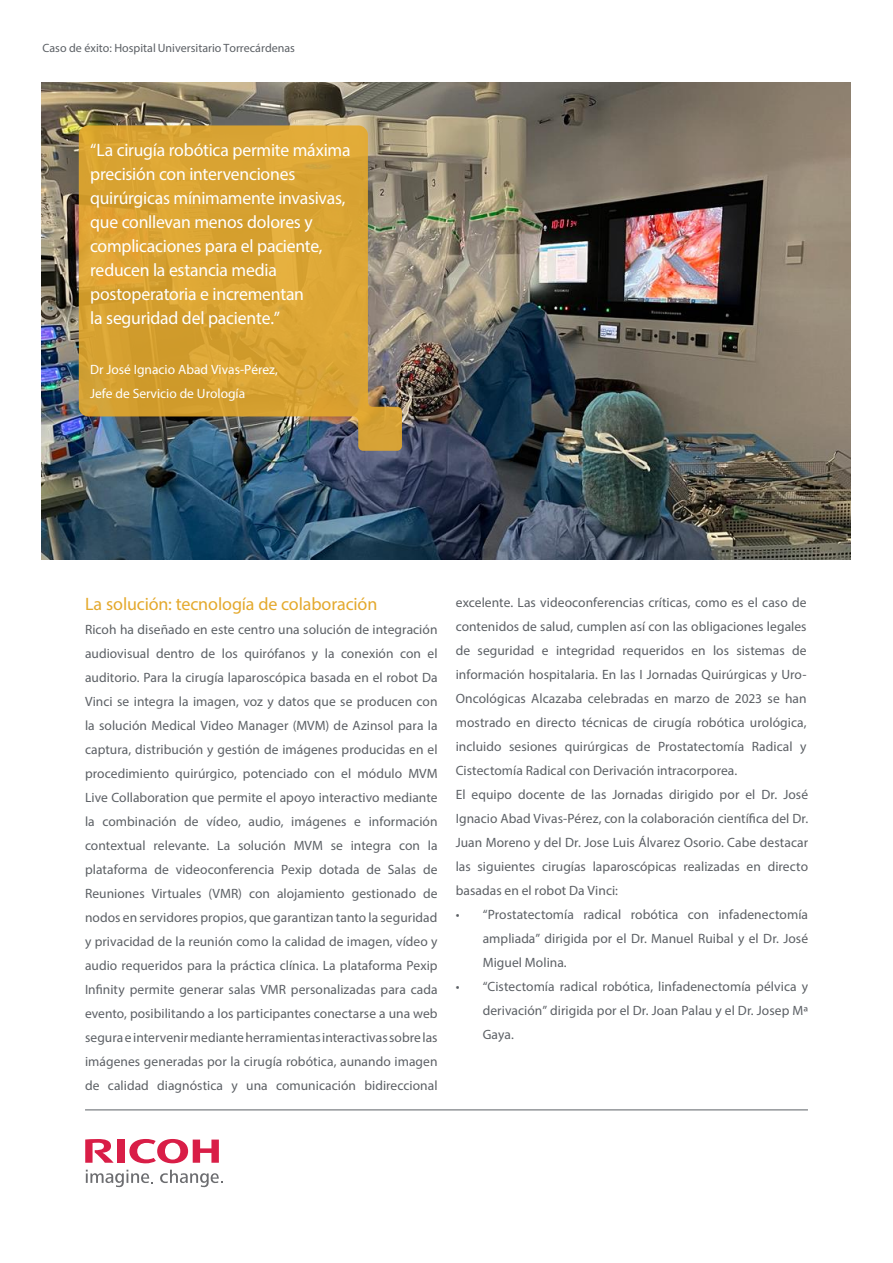
<style>
.page{position:relative;width:893px;height:1263px;background:#fff}
.page>*{position:absolute;margin:0;border:0;box-sizing:border-box;transform-origin:0 0}
.t1{font:18px/24px "Myriad Pro";letter-spacing:-.01em;color:#fff}
.t2{font:18px "Myriad Pro";letter-spacing:-.005em;color:#e4a92d}
.t3{font:13.5px/24px "Myriad Pro";letter-spacing:.005em;color:#5c6065;text-align:justify}
.t4{font:13.5px/24px "Myriad Pro";color:#fff}
.t5{font:12px "Myriad Pro";color:#5c6065}
</style>
<div class="page">
<img style="left:41px;top:82px;width:809px;height:478px">
<svg style="left:79px;top:125px;width:323px;height:326px;background:#c69b3f"></svg>
<svg style="left:129px;top:1139px;width:90px;height:24px"></svg>
<div style="left:117px;top:1139px;width:8px;height:24px;background:#d91e47"></div>
<svg style="left:85px;top:1139px;width:29px;height:24px"></svg>
<svg style="left:86px;top:1170px;width:67px;height:18px"></svg>
<svg style="left:160px;top:1170px;width:63px;height:18px"></svg>
<hr style="left:85px;top:1109px;width:723px;height:1px;background:#5c6065">
<p class="t5" style="left:43px;top:40px;width:254px">Caso de éxito: Hospital Universitario Torrecárdenas</p>
<p class="t1" style="left:90px;top:138px;width:262px">“La cirugía robótica permite máxima precisión con intervenciones quirúrgicas mínimamente invasivas, que conllevan menos dolores y complicaciones para el paciente, reducen la estancia media postoperatoria e incrementan<br>la seguridad del paciente.”</p>
<p class="t4" style="left:90px;top:357px;width:189px">Dr José Ignacio Abad Vivas-Pérez,<br>Jefe de Servicio de Urología</p>
<p class="t2" style="left:85px;top:593px;width:294px">La solución: tecnología de colaboración</p>
<p class="t3" style="left:85px;top:617px;width:354px">Ricoh ha diseñado en este centro una solución de integración audiovisual dentro de los quirófanos y la conexión con el auditorio. Para la cirugía laparoscópica basada en el robot Da Vinci se integra la imagen, voz y datos que se producen con la solución Medical Video Manager (MVM) de Azinsol para la captura, distribución y gestión de imágenes producidas en el procedimiento quirúrgico, potenciado con el módulo MVM Live Collaboration que permite el apoyo interactivo mediante la combinación de vídeo, audio, imágenes e información contextual relevante. La solución MVM se integra con la plataforma de videoconferencia Pexip dotada de Salas de Reuniones Virtuales (VMR) con alojamiento gestionado de nodos en servidores propios, que garantizan tanto la seguridad y privacidad de la reunión como la calidad de imagen, vídeo y audio requeridos para la práctica clínica. La plataforma Pexip Infinity permite generar salas VMR personalizadas para cada evento, posibilitando a los participantes conectarse a una web segura e intervenir mediante herramientas interactivas sobre las imágenes generadas por la cirugía robótica, aunando imagen de calidad diagnóstica y una comunicación bidireccional</p>
<p class="t3" style="left:456px;top:590px;width:352px">excelente. Las videoconferencias críticas, como es el caso de contenidos de salud, cumplen así con las obligaciones legales de seguridad e integridad requeridos en los sistemas de información hospitalaria. En las I Jornadas Quirúrgicas y Uro-Oncológicas Alcazaba celebradas en marzo de 2023 se han mostrado en directo técnicas de cirugía robótica urológica, incluido sesiones quirúrgicas de Prostatectomía Radical y Cistectomía Radical con Derivación intracorporea.</p>
<p class="t3" style="left:456px;top:782px;width:354px">El equipo docente de las Jornadas dirigido por el Dr. José Ignacio Abad Vivas-Pérez, con la colaboración científica del Dr.<br>Juan Moreno y del Dr. Jose Luis Álvarez Osorio. Cabe destacar las siguientes cirugías laparoscópicas realizadas en directo basadas en el robot Da Vinci:</p>
<p class="t3" style="left:483px;top:902px;width:327px;text-indent:-27px">• “Prostatectomía radical robótica con infadenectomía ampliada” dirigida por el Dr. Manuel Ruibal y el Dr. José Miguel Molina.</p>
<p class="t3" style="left:483px;top:974px;width:327px;text-indent:-27px">• “Cistectomía radical robótica, linfadenectomía pélvica y derivación” dirigida por el Dr. Joan Palau y el Dr. Josep Mª Gaya.</p>
</div>
